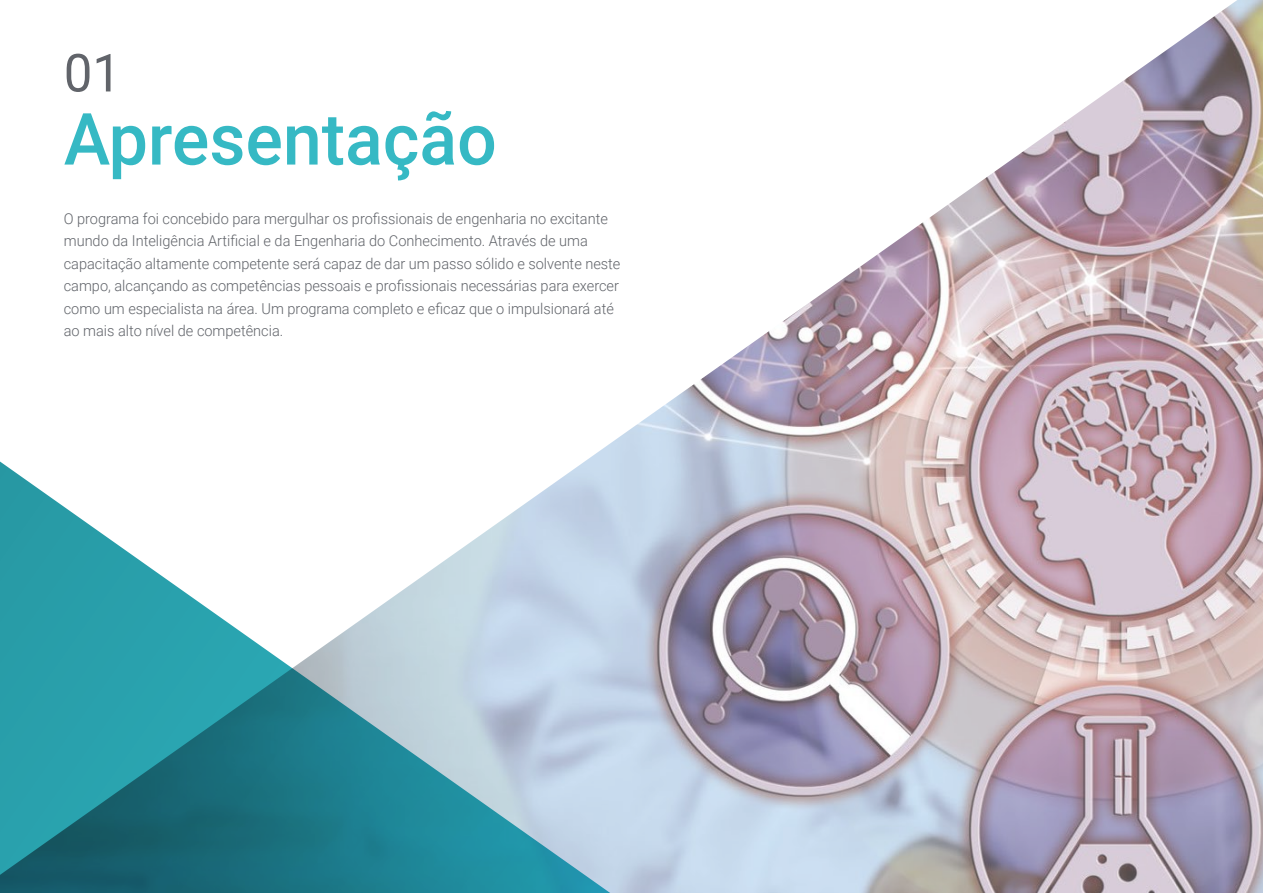
<style>
.page{position:relative;width:1263px;height:893px;background:#fff}
.page>*{position:absolute;margin:0;border:0;box-sizing:border-box;transform-origin:0 0}
.t1{font:500 72px "Roboto";color:#36b9c4}
.t2{font:52.5px "Roboto";color:#61646a}
.t3{font:300 15px/22.5px "Roboto";color:#61646a}
</style>
<div class="page">
<img style="left:607px;top:0;width:656px;height:893px">
<svg style="left:0;top:446px;width:640px;height:447px"></svg>
<h2 class="t2" style="left:64px;top:36px;width:59px">01</h2>
<h1 class="t1" style="left:64px;top:89px;width:435px">Apresentação</h1>
<p class="t3" style="left:64px;top:207px;width:558px">O programa foi concebido para mergulhar os profissionais de engenharia no excitante mundo da Inteligência Artificial e da Engenharia do Conhecimento. Através de uma capacitação altamente competente será capaz de dar um passo sólido e solvente neste campo, alcançando as competências pessoais e profissionais necessárias para exercer como um especialista na área. Um programa completo e eficaz que o impulsionará até ao mais alto nível de competência.</p>
</div>
